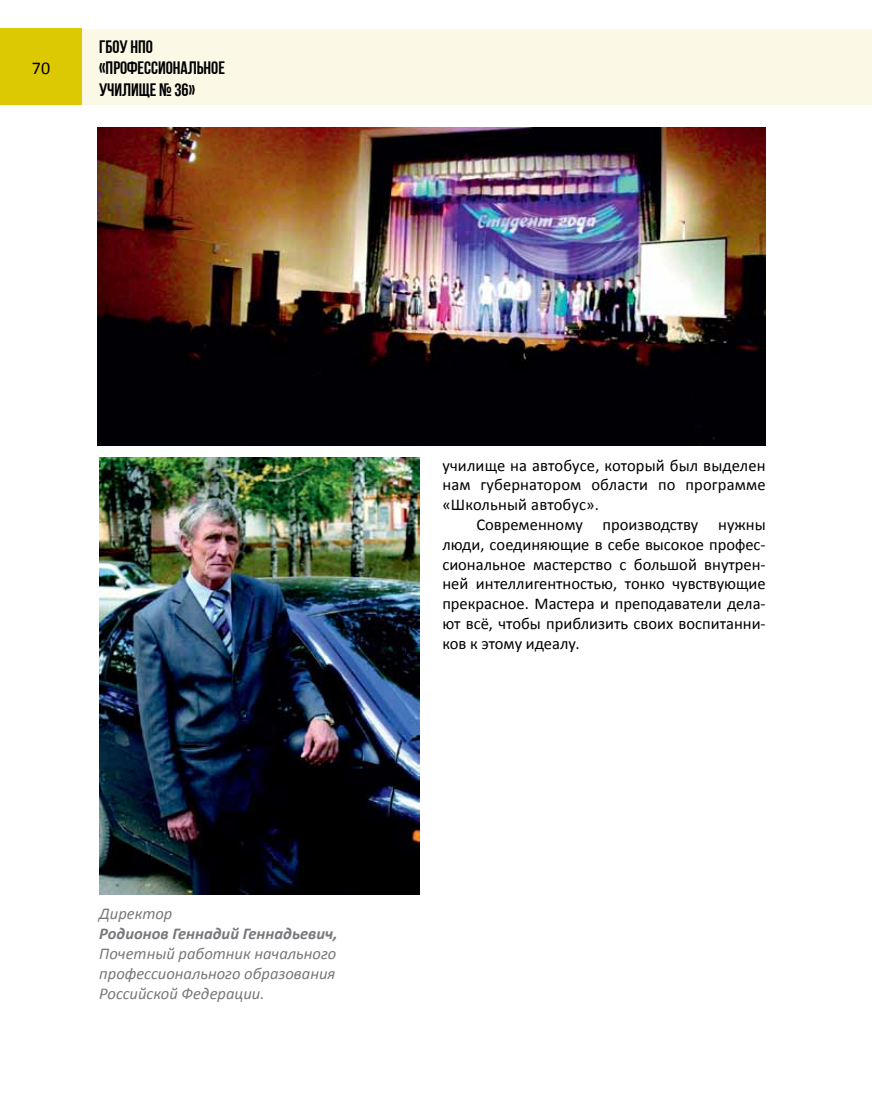
<style>
.page{position:relative;width:872px;height:1106px;background:#fff}
.page>*{position:absolute;margin:0;border:0;box-sizing:border-box;transform-origin:0 0}
.t1{font:18px/21.6px "Bebas Neue Cyrillic";color:#000}
.t2{font:18px "Calibri";color:#000}
.t3{font:16.5px/19.8px "Calibri";color:#000;text-align:justify}
.t4{font:italic 16.5px/19.8px "Calibri";color:#77787b;text-align:justify}
.t5{font:italic 700 16.5px "Calibri";color:#77787b}
</style>
<div class="page">
<img style="left:98px;top:128px;width:667px;height:317px">
<img style="left:99px;top:457px;width:320px;height:437px">
<div style="left:82px;top:29px;width:790px;height:76px;background:#fbf9e6"></div>
<div style="left:0;top:28px;width:82px;height:77px;background:#ddc903"></div>
<p class="t2" style="left:32px;top:57px;width:20px">70</p>
<p class="t1" style="left:99px;top:35px;width:127px">ГБОУ НПО «Профессиональное училище № 36»</p>
<p class="t4" style="left:99px;top:903px;width:75px">Директор</p>
<p class="t5" style="left:99px;top:923px;width:240px">Родионов Геннадий Геннадьевич,</p>
<p class="t4" style="left:99px;top:942px;width:239px">Почетный работник начального профессионального образования Российской Федерации.</p>
<p class="t3" style="left:442px;top:454px;width:325px">училище на автобусе, который был выделен нам губернатором области по программе «Школьный автобус».</p>
<p class="t3" style="left:442px;top:514px;width:325px;text-indent:34px">Современному производству нужны люди, соединяющие в себе высокое профес&shy;сиональное мастерство с большой внутрен&shy;ней интеллигентностью, тонко чувствующие прекрасное. Мастера и преподаватели дела&shy;ют всё, чтобы приблизить своих воспитанни&shy;ков к этому идеалу.</p>
</div>
